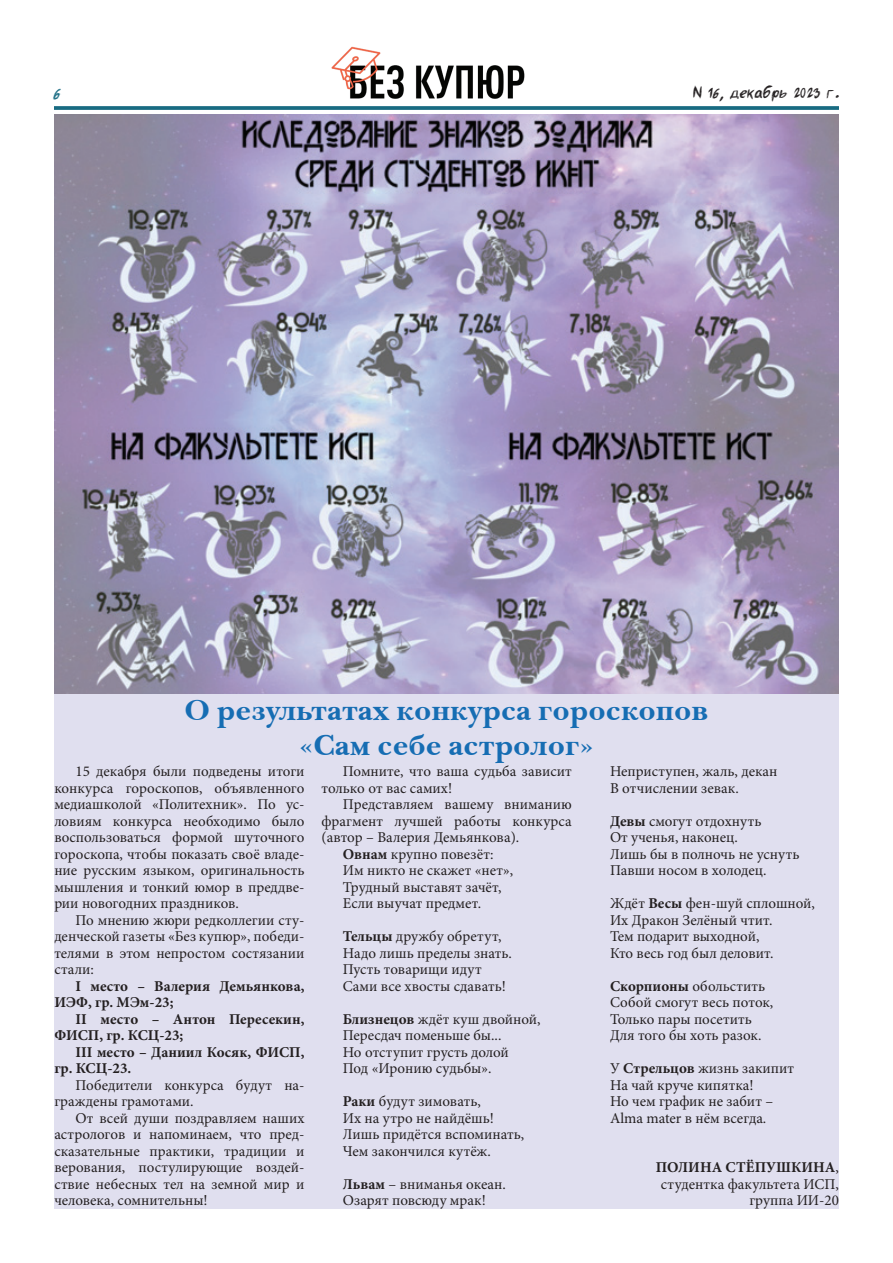
<style>
.page{position:relative;width:893px;height:1263px;background:#fff}
.page>*{position:absolute;margin:0;border:0;box-sizing:border-box;transform-origin:0 0}
.t1{font:700 30px/34.5px "New Baskerville CTT";color:#166db3;text-align:center}
.t2{font:19.5px "beermoney";color:#186b82}
.t3{font:18px "beermoney";color:#231f20}
.t4{font:15px/16.5px "Minion Pro";color:#231f20}
.t5{font:700 15px/16.5px "Minion Pro";color:#231f20}
.s1{font-weight:700}
</style>
<div class="page">
<img style="left:331px;top:46px;width:194px;height:53px">
<svg style="left:54px;top:106px;width:785px;height:4px"></svg>
<div style="left:54px;top:693px;width:785px;height:516px;background:#e0dfef"></div>
<img style="left:54px;top:115px;width:785px;height:578px">
<h2 class="t2" style="left:53px;top:81px;width:9px">6</h2>
<p class="t3" style="left:693px;top:81px;width:149px">N 16, декабрь 2023 г.</p>
<h1 class="t1" style="left:184px;top:693px;width:526px">Î результатах конкурса гороскопов «Сам сеáе астролог»</h1>
<p class="t4" style="left:54px;top:763px;width:252px;text-align:justify;text-indent:21px">15 декабря были подведены итоги конкурса гороскопов, объявленного медиашколой «Политехник». По ус&shy;ловиям конкурса необходимо было воспользоваться формой шуточного гороскопа, чтобы показать своё владе&shy;ние русским языком, оригинальность мышления и тонкий юмор в преддве&shy;рии новогодних праздников.</p>
<p class="t4" style="left:54px;top:912px;width:252px;text-align:justify;text-indent:21px">По мнению жюри редколлегии сту&shy;денческой газеты «Без купюр», победи&shy;телями в этом непростом состязании стали:</p>
<p class="t5" style="left:54px;top:978px;width:252px;text-indent:21px">I место – Валерия Демьянкова,<br>ИЭФ, гр. МЭм-23;</p>
<p class="t5" style="left:54px;top:1011px;width:252px;text-indent:21px">II место – Антон Пересекин,<br>ФИСП, гр. КСЦ-23;</p>
<p class="t5" style="left:54px;top:1044px;width:252px;text-indent:21px">III место – Даниил Косяк, ФИСП, гр. КСЦ-23.</p>
<p class="t4" style="left:54px;top:1077px;width:252px;text-indent:21px">Победители конкурса будут на&shy;граждены грамотами.</p>
<p class="t4" style="left:54px;top:1110px;width:252px;text-align:justify;text-indent:21px">От всей души поздравляем наших астрологов и напоминаем, что пред&shy;сказательные практики, традиции и верования, постулирующие воздей&shy;ствие небесных тел на земной мир и человека, сомнительны!</p>
<p class="t4" style="left:322px;top:763px;width:252px;text-indent:21px">Помните, что ваша судьба зависит только от вас самих!</p>
<p class="t4" style="left:343px;top:796px;width:230px">Представляем вашему вниманию</p>
<p class="t4" style="left:322px;top:813px;width:252px">фрагмент лучшей работы конкурса</p>
<p class="t4" style="left:322px;top:829px;width:199px">(автор – Валерия Демьянкова).</p>
<p class="t4" style="left:343px;top:846px;width:152px"><span class="s1">Овнам</span> крупно повезёт:</p>
<p class="t4" style="left:343px;top:862px;width:172px">Им никто не скажет «нет»,</p>
<p class="t4" style="left:343px;top:879px;width:160px">Трудный выставят зачёт,</p>
<p class="t4" style="left:343px;top:895px;width:140px">Если выучат предмет.</p>
<p class="t4" style="left:343px;top:928px;width:171px"><span class="s1">Тельцы</span> дружбу обретут,<br>Надо лишь пределы знать.<br>Пусть товарищи идут<br>Сами все хвосты сдавать!</p>
<p class="t4" style="left:343px;top:1011px;width:199px"><span class="s1">Близнецов</span> ждёт куш двойной,<br>Пересдач поменьше бы...<br>Но отступит грусть долой<br>Под «Иронию судьбы».</p>
<p class="t4" style="left:343px;top:1093px;width:183px"><span class="s1">Раки</span> будут зимовать,<br>Их на утро не найдёшь!<br>Лишь придётся вспоминать,<br>Чем закончился кутёж.</p>
<p class="t4" style="left:343px;top:1176px;width:165px"><span class="s1">Львам</span> – вниманья океан.<br>Озарят повсюду мрак!</p>
<p class="t4" style="left:610px;top:763px;width:169px">Неприступен, жаль, декан<br>В отчислении зевак.</p>
<p class="t4" style="left:610px;top:813px;width:191px"><span class="s1">Девы</span> смогут отдохнуть<br>От ученья, наконец.<br>Лишь бы в полночь не уснуть<br>Павши носом в холодец.</p>
<p class="t4" style="left:610px;top:895px;width:206px">Ждёт <span class="s1">Весы</span> фен-шуй сплошной,<br>Их Дракон Зелёный чтит.<br>Тем подарит выходной,<br>Кто весь год был деловит.</p>
<p class="t4" style="left:610px;top:978px;width:165px"><span class="s1">Скорпионы</span> обольстить<br>Собой смогут весь поток,<br>Только пары посетить<br>Для того бы хоть разок.</p>
<p class="t4" style="left:610px;top:1060px;width:186px">У <span class="s1">Стрельцов</span> жизнь закипит<br>На чай круче кипятка!<br>Но чем график не забит –<br>Alma mater в нём всегда.</p>
<p class="t4" style="left:656px;top:1159px;width:185px;text-align:right"><span class="s1">ПОЛИНА СТЁПУШКИНА</span>, студентка факультета ИСП, группа ИИ-20</p>
</div>
